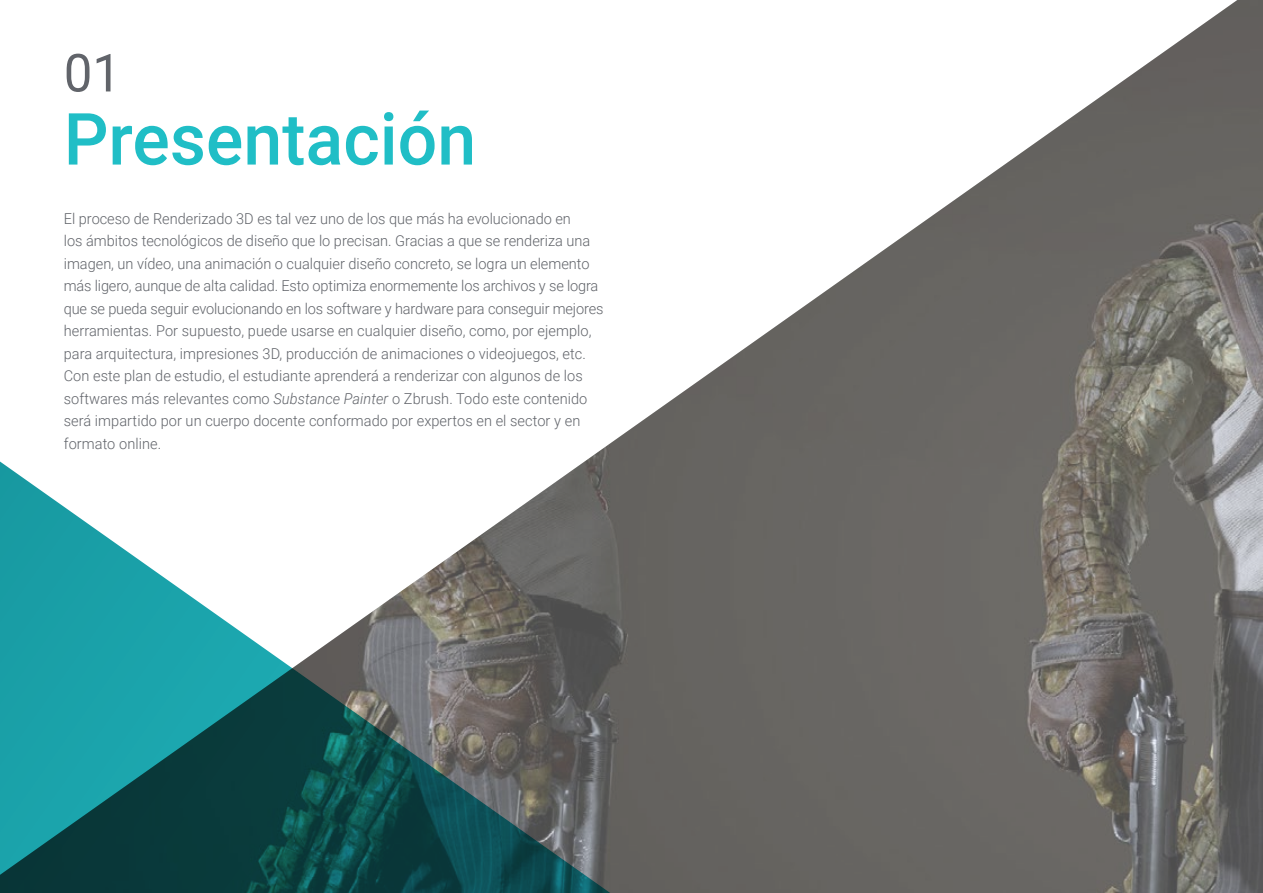
<style>
.page{position:relative;width:1263px;height:893px;background:#fff}
.page>*{position:absolute;margin:0;border:0;box-sizing:border-box;transform-origin:0 0}
.t1{font:500 72px "Roboto";color:#20bec6}
.t2{font:52.5px "Roboto";color:#61646a}
.t3{font:300 15px/22.5px "Roboto";color:#61646a}
.s1{font-style:italic}
</style>
<div class="page">
<img style="left:606px;top:0;width:657px;height:893px">
<svg style="left:0;top:446px;width:640px;height:447px"></svg>
<h2 class="t2" style="left:64px;top:36px;width:59px">01</h2>
<h1 class="t1" style="left:64px;top:89px;width:414px">Presentación</h1>
<p class="t3" style="left:64px;top:207px;width:541px">El proceso de Renderizado 3D es tal vez uno de los que más ha evolucionado en<br>los ámbitos tecnológicos de diseño que lo precisan. Gracias a que se renderiza una imagen, un vídeo, una animación o cualquier diseño concreto, se logra un elemento más ligero, aunque de alta calidad. Esto optimiza enormemente los archivos y se logra que se pueda seguir evolucionando en los software y hardware para conseguir mejores herramientas. Por supuesto, puede usarse en cualquier diseño, como, por ejemplo, para arquitectura, impresiones 3D, producción de animaciones o videojuegos, etc.<br>Con este plan de estudio, el estudiante aprenderá a renderizar con algunos de los softwares más relevantes como <span class="s1">Substance Painter</span> o Zbrush. Todo este contenido será impartido por un cuerpo docente conformado por expertos en el sector y en formato online.</p>
</div>
